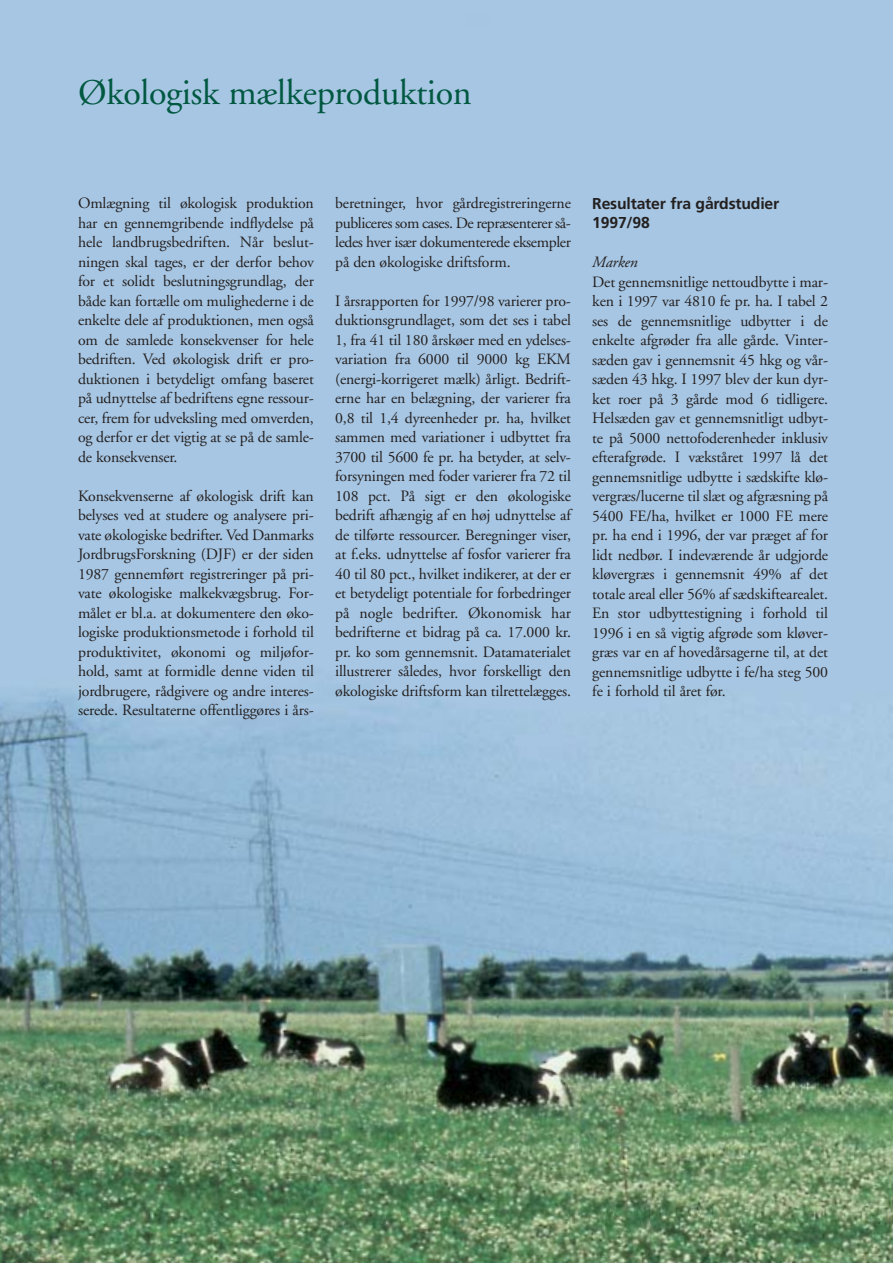
<style>
.page{position:relative;width:893px;height:1263px;background:#fff}
.page>*{position:absolute;margin:0;border:0;box-sizing:border-box;transform-origin:0 0}
.t1{font:36px "Adobe Garamond";letter-spacing:-.01em;color:#005841}
.t2{font:15.75px/19.5px "Adobe Garamond";letter-spacing:-.01em;color:#231f1f;text-align:justify}
.t3{font:700 15.75px/19.5px "Frutiger";letter-spacing:-.01em;color:#231f1f}
.t4{font:italic 15.75px "Adobe Garamond";letter-spacing:-.01em;color:#231f1f}
</style>
<div class="page">
<img style="left:0;top:0;width:892px;height:1263px">
<h1 class="t1" style="left:78px;top:78px;width:395px">Økologisk mælkeproduktion</h1>
<p class="t2" style="left:78px;top:195px;width:237px">Omlægning til økologisk produktion har en gennemgribende indflydelse på hele landbrugsbedriften. Når beslut&shy;ningen skal tages, er der derfor behov for et solidt beslutningsgrundlag, der både kan fortælle om mulighederne i de enkelte dele af produktionen, men også om de samlede konsekvenser for hele bedriften. Ved økologisk drift er pro&shy;duktionen i betydeligt omfang baseret på udnyttelse af bedriftens egne ressour&shy;cer, frem for udveksling med omverden, og derfor er det vigtig at se på de samle&shy;de konsekvenser.</p>
<p class="t2" style="left:78px;top:488px;width:237px">Konsekvenserne af økologisk drift kan belyses ved at studere og analysere pri&shy;vate økologiske bedrifter. Ved Danmarks JordbrugsForskning (DJF) er der siden 1987 gennemført registreringer på pri&shy;vate økologiske malkekvægsbrug. For&shy;målet er bl.a. at dokumentere den øko&shy;logiske produktionsmetode i forhold til produktivitet, økonomi og miljøfor&shy;hold, samt at formidle denne viden til jordbrugere, rådgivere og andre interes&shy;serede. Resultaterne offentliggøres i års-</p>
<p class="t2" style="left:335px;top:195px;width:237px">beretninger, hvor gårdregistreringerne publiceres som cases. De repræsenterer så&shy;ledes hver især dokumenterede eksempler på den økologiske driftsform.</p>
<p class="t2" style="left:335px;top:293px;width:237px">I årsrapporten for 1997/98 varierer pro&shy;duktionsgrundlaget, som det ses i tabel 1, fra 41 til 180 årskøer med en ydelses&shy;variation fra 6000 til 9000 kg EKM (energi-korrigeret mælk) årligt. Bedrift&shy;erne har en belægning, der varierer fra 0,8 til 1,4 dyreenheder pr. ha, hvilket sammen med variationer i udbyttet fra 3700 til 5600 fe pr. ha betyder, at selv&shy;forsyningen med foder varierer fra 72 til 108 pct. På sigt er den økologiske bedrift afhængig af en høj udnyttelse af de tilførte ressourcer. Beregninger viser, at f.eks. udnyttelse af fosfor varierer fra 40 til 80 pct., hvilket indikerer, at der er et betydeligt potentiale for forbedringer på nogle bedrifter. Økonomisk har bedrifterne et bidrag på ca. 17.000 kr. pr. ko som gennemsnit. Datamaterialet illustrerer således, hvor forskelligt den økologiske driftsform kan tilrettelægges.</p>
<p class="t3" style="left:592px;top:195px;width:188px">Resultater fra gårdstudier<br>1997/98</p>
<p class="t4" style="left:592px;top:256px;width:47px">Marken</p>
<p class="t2" style="left:592px;top:274px;width:237px">Det gennemsnitlige nettoudbytte i mar&shy;ken i 1997 var 4810 fe pr. ha. I tabel 2 ses de gennemsnitlige udbytter i de enkelte afgrøder fra alle gårde. Vinter&shy;sæden gav i gennemsnit 45 hkg og vår&shy;sæden 43 hkg. I 1997 blev der kun dyr&shy;ket roer på 3 gårde mod 6 tidligere.<br>Helsæden gav et gennemsnitligt udbyt&shy;te på 5000 nettofoderenheder inklusiv efterafgrøde. I vækståret 1997 lå det gennemsnitlige udbytte i sædskifte klø&shy;vergræs/lucerne til slæt og afgræsning på 5400 FE/ha, hvilket er 1000 FE mere pr. ha end i 1996, der var præget af for lidt nedbør. I indeværende år udgjorde kløvergræs i gennemsnit 49% af det totale areal eller 56% af sædskiftearealet.<br>En stor udbyttestigning i forhold til 1996 i en så vigtig afgrøde som kløver&shy;græs var en af hovedårsagerne til, at det gennemsnitlige udbytte i fe/ha steg 500 fe i forhold til året før.</p>
</div>
